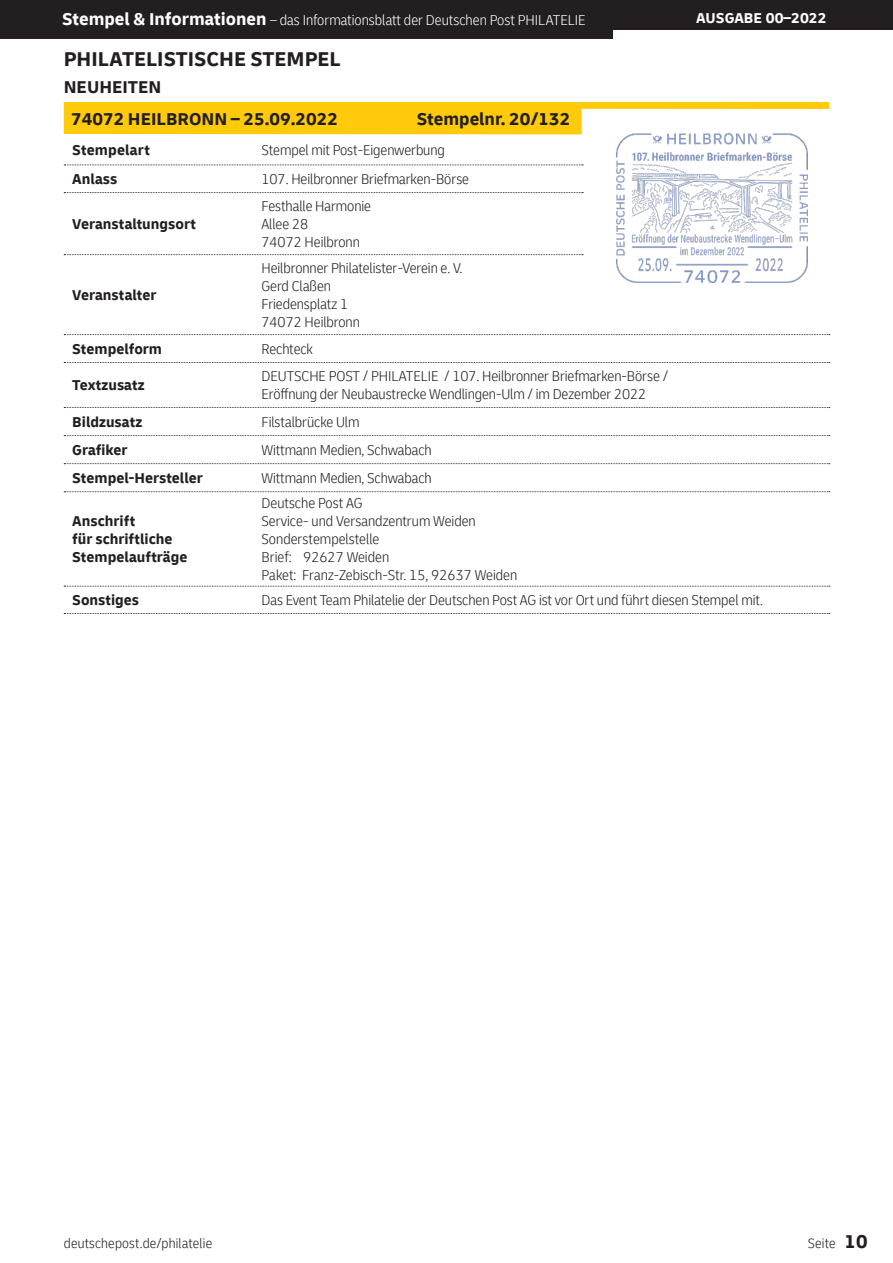
<style>
.page{position:relative;width:893px;height:1263px;background:#fff}
.page>*{position:absolute;margin:0;border:0;box-sizing:border-box;transform-origin:0 0}
.t1{font:700 21px "Delivery";color:#231f20}
.t2{font:700 18px/32px "Delivery";color:#231f20}
.t3{font:300 condensed 15px/18px "Delivery";letter-spacing:-.005em;color:#231f20}
.t4{font:700 15px/28px "Delivery";color:#231f20}
.t5{font:300 condensed 15px "Delivery";color:#fff}
.t6{font:700 15px "Delivery";color:#fff}
.t7{font:300 condensed 14.25px "Delivery";letter-spacing:.015em;color:#231f20}
.s1{font-weight:700;font-stretch:normal;font-size:18px}
.s2{font-weight:700;font-stretch:normal;font-size:19.5px}
</style>
<div class="page">
<div style="left:0;top:0;width:893px;height:30px;background:#231f20"></div>
<div style="left:0;top:0;width:612px;height:38px;background:#231f20"></div>
<svg style="left:64px;top:102px;width:765px;height:32px"></svg>
<svg style="left:64px;top:165px;width:519px;height:1px"></svg>
<svg style="left:64px;top:192px;width:519px;height:1px"></svg>
<svg style="left:64px;top:254px;width:519px;height:1px"></svg>
<svg style="left:64px;top:334px;width:766px;height:1px"></svg>
<svg style="left:64px;top:362px;width:766px;height:1px"></svg>
<svg style="left:64px;top:407px;width:766px;height:1px"></svg>
<svg style="left:64px;top:435px;width:766px;height:1px"></svg>
<svg style="left:64px;top:463px;width:766px;height:1px"></svg>
<svg style="left:64px;top:491px;width:766px;height:1px"></svg>
<svg style="left:64px;top:586px;width:766px;height:1px"></svg>
<img style="left:617px;top:134px;width:191px;height:149px">
<svg style="left:64px;top:613px;width:766px;height:1px"></svg>
<p class="t5" style="left:62px;top:12px;width:525px"><span class="s1">Stempel &amp; Informationen</span> – das Informationsblatt der Deutschen Post PHILATELIE</p>
<p class="t6" style="left:696px;top:9px;width:132px">AUSGABE 00–2022</p>
<h1 class="t1" style="left:64px;top:46px;width:278px">PHILATELISTISCHE STEMPEL</h1>
<p class="t2" style="left:71px;top:71px;width:268px;text-indent:-7px">NEUHEITEN<br>74072 HEILBRONN – 25.09.2022</p>
<p class="t2" style="left:417px;top:103px;width:155px">Stempelnr. 20/132</p>
<p class="t4" style="left:72px;top:136px;width:79px;line-height:29px">Stempelart<br>Anlass</p>
<p class="t4" style="left:72px;top:210px;width:125px">Veranstaltungsort</p>
<p class="t4" style="left:72px;top:281px;width:86px">Veranstalter</p>
<p class="t4" style="left:72px;top:335px;width:91px">Stempelform</p>
<p class="t4" style="left:72px;top:371px;width:74px">Textzusatz</p>
<p class="t4" style="left:72px;top:408px;width:132px">Bildzusatz<br>Grafiker<br>Stempel-Hersteller</p>
<p class="t4" style="left:72px;top:512px;width:117px;line-height:18px">Anschrift<br>für schriftliche<br>Stempelaufträge</p>
<p class="t3" style="left:261px;top:136px;width:209px;line-height:29px">Stempel mit Post-Eigenwerbung<br>107. Heilbronner Briefmarken-Börse</p>
<p class="t3" style="left:261px;top:197px;width:111px">Festhalle Harmonie<br>Allee 28<br>74072 Heilbronn</p>
<p class="t3" style="left:261px;top:258px;width:202px">Heilbronner Philatelister-Verein e. V.<br>Gerd Claßen<br>Friedensplatz 1<br>74072 Heilbronn</p>
<p class="t3" style="left:261px;top:335px;width:408px;line-height:27.2px">Rechteck<br>DEUTSCHE POST / PHILATELIE / 107. Heilbronner Briefmarken-Börse /</p>
<p class="t3" style="left:261px;top:380px;width:386px;line-height:27.9px">Eröffnung der Neubaustrecke Wendlingen-Ulm / im Dezember 2022<br>Filstalbrücke Ulm<br>Wittmann Medien, Schwabach<br>Wittmann Medien, Schwabach</p>
<p class="t3" style="left:261px;top:494px;width:257px">Deutsche Post AG<br>Service- und Versandzentrum Weiden<br>Sonderstempelstelle<br>Brief: 92627 Weiden<br>Paket: Franz-Zebisch-Str. 15, 92637 Weiden</p>
<p class="t4" style="left:72px;top:586px;width:68px">Sonstiges</p>
<p class="t3" style="left:261px;top:591px;width:503px">Das Event Team Philatelie der Deutschen Post AG ist vor Ort und führt diesen Stempel mit.</p>
<p class="t7" style="left:64px;top:1235px;width:150px">deutschepost.de/philatelie</p>
<p class="t7" style="left:808px;top:1235px;width:61px">Seite <span class="s2">10</span></p>
</div>
